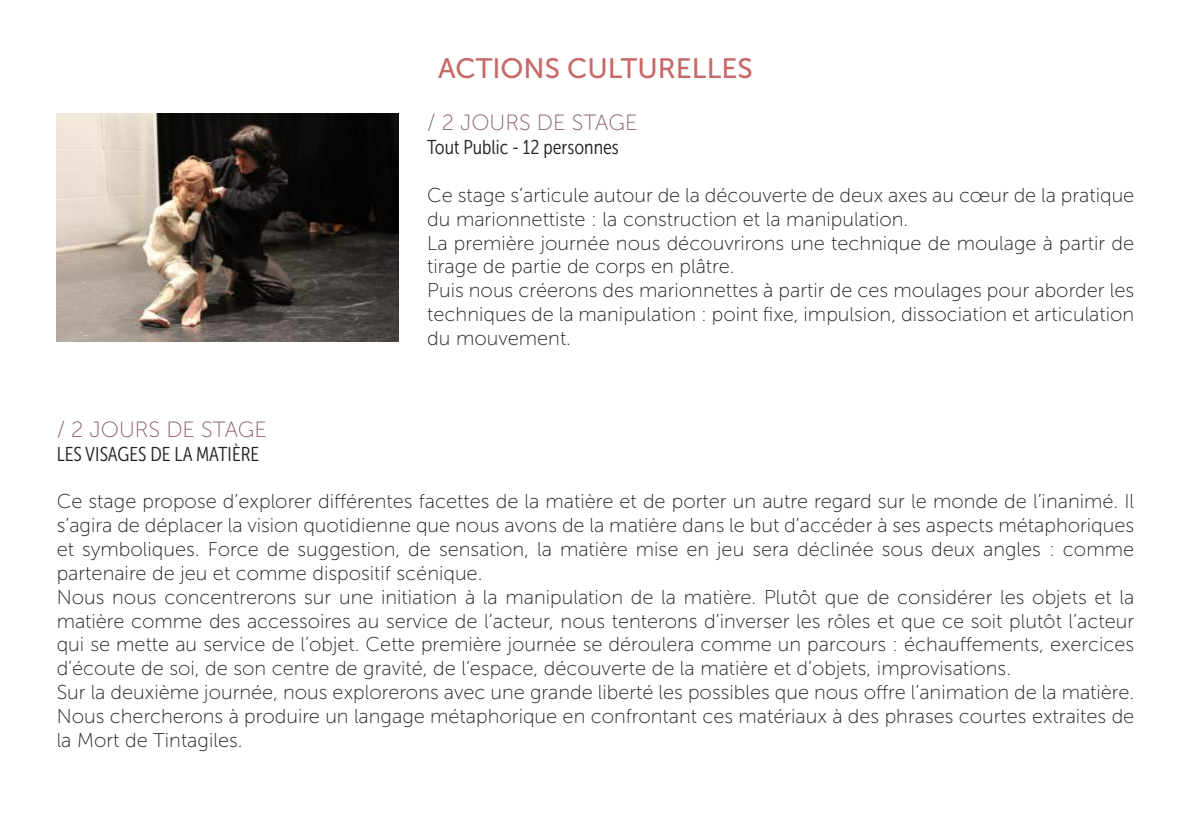
<style>
.page{position:relative;width:1191px;height:840px;background:#fff}
.page>*{position:absolute;margin:0;border:0;box-sizing:border-box;transform-origin:0 0}
.t1{font:28px "Museo Sans 500";color:#c76868}
.t2{font:22px "Museo Sans 100";color:#8a5d6d}
.t3{font:20px/23.8px "Museo Sans 100";color:#231f20}
.t4{font:20px "Museo Sans Cond 300";color:#231f20}
</style>
<div class="page">
<img style="left:57px;top:113px;width:342px;height:228px">
<h1 class="t1" style="left:438px;top:53px;width:316px">ACTIONS CULTURELLES</h1>
<p class="t2" style="left:427px;top:111px;width:212px">/ 2 JOURS DE STAGE</p>
<p class="t4" style="left:427px;top:136px;width:193px">Tout Public - 12 personnes</p>
<p class="t3" style="left:427px;top:183px;width:708px">Ce stage s’articule autour de la découverte de deux axes au cœur de la pratique du marionnettiste : la construction et la manipulation.<br>La première journée nous découvrirons une technique de moulage à partir de tirage de partie de corps en plâtre.<br>Puis nous créerons des marionnettes à partir de ces moulages pour aborder les techniques de la manipulation : point fixe, impulsion, dissociation et articulation du mouvement.</p>
<p class="t2" style="left:57px;top:417px;width:212px">/ 2 JOURS DE STAGE</p>
<p class="t4" style="left:57px;top:442px;width:204px">LES VISAGES DE LA MATIÈRE</p>
<p class="t3" style="left:57px;top:489px;width:1079px">Ce stage propose d’explorer différentes facettes de la matière et de porter un autre regard sur le monde de l’inanimé. Il s’agira de déplacer la vision quotidienne que nous avons de la matière dans le but d’accéder à ses aspects métaphoriques et symboliques. Force de suggestion, de sensation, la matière mise en jeu sera déclinée sous deux angles : comme partenaire de jeu et comme dispositif scénique.<br>Nous nous concentrerons sur une initiation à la manipulation de la matière. Plutôt que de considérer les objets et la matière comme des accessoires au service de l’acteur, nous tenterons d’inverser les rôles et que ce soit plutôt l’acteur qui se mette au service de l’objet. Cette première journée se déroulera comme un parcours : échauffements, exercices d’écoute de soi, de son centre de gravité, de l’espace, découverte de la matière et d’objets, improvisations.<br>Sur la deuxième journée, nous explorerons avec une grande liberté les possibles que nous offre l’animation de la matière.<br>Nous chercherons à produire un langage métaphorique en confrontant ces matériaux à des phrases courtes extraites de la Mort de Tintagiles.</p>
</div>
